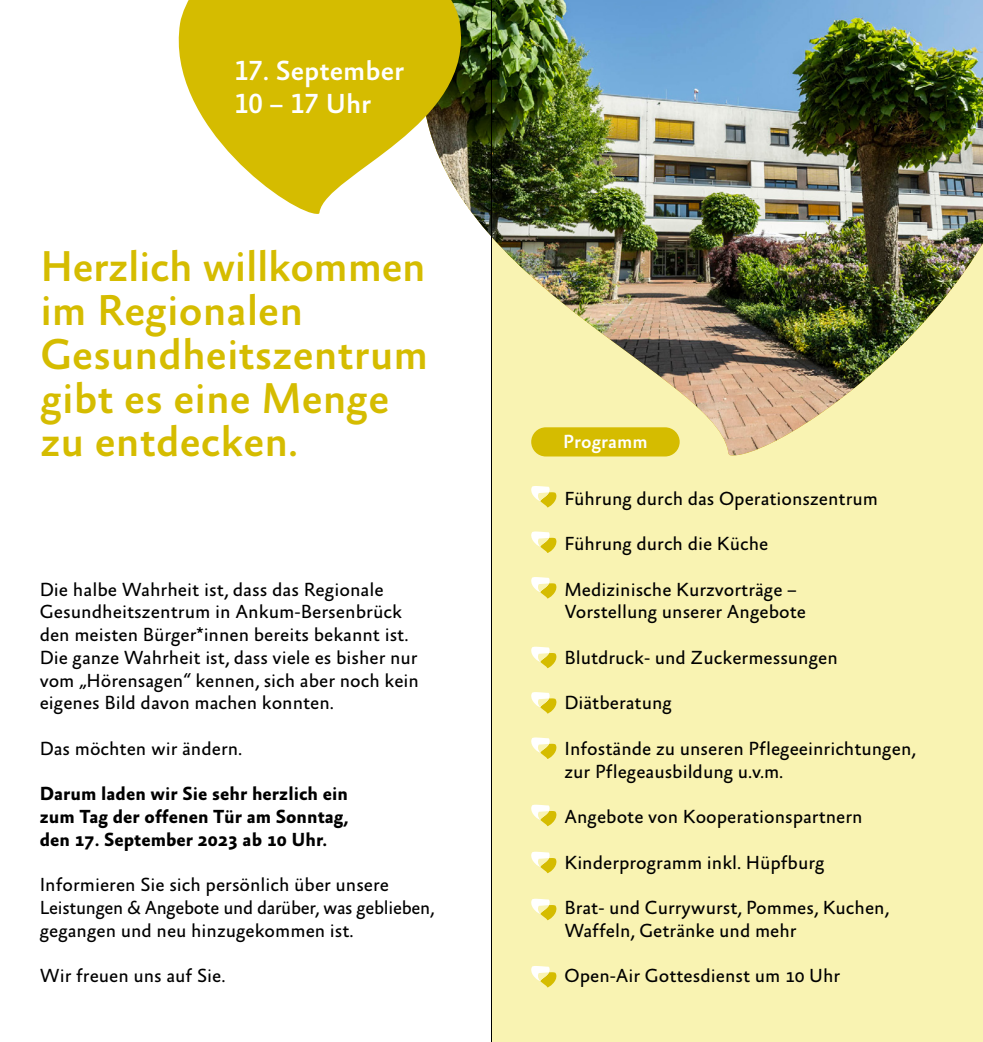
<style>
.page{position:relative;width:983px;height:1042px;background:#fff}
.page>*{position:absolute;margin:0;border:0;box-sizing:border-box;transform-origin:0 0}
.t1{font:500 43.75px "Absara Sans TF";color:#d5bc00}
.t2{font:500 28px "Absara Sans TF";color:#fff}
.t3{font:19.25px/22.8px "Absara Sans";color:#000}
.t4{font:700 19.25px "Absara Sans";color:#000}
.t5{font:500 19.25px "Absara Sans TF";color:#fff}
</style>
<div class="page">
<div style="left:491px;top:0;width:491px;height:1042px;background:#f9f3b2"></div>
<img style="left:474px;top:0;width:508px;height:457px">
<hr style="left:491px;top:0;width:1px;height:1042px;background:#000">
<svg style="left:531px;top:486px;width:26px;height:21px"></svg>
<svg style="left:531px;top:531px;width:26px;height:22px"></svg>
<svg style="left:531px;top:577px;width:26px;height:22px"></svg>
<svg style="left:531px;top:646px;width:26px;height:22px"></svg>
<svg style="left:531px;top:737px;width:26px;height:22px"></svg>
<svg style="left:531px;top:851px;width:26px;height:22px"></svg>
<svg style="left:531px;top:898px;width:26px;height:22px"></svg>
<svg style="left:531px;top:966px;width:26px;height:21px"></svg>
<div style="left:531px;top:427px;width:148px;height:29px;background:#d5bc00;border-radius:15px"></div>
<svg style="left:178px;top:0;width:297px;height:216px;fill:#d5bc00"></svg>
<svg style="left:531px;top:804px;width:26px;height:22px"></svg>
<svg style="left:531px;top:692px;width:26px;height:22px"></svg>
<p class="t2" style="left:234px;top:56px;width:172px">17. September</p>
<p class="t2" style="left:234px;top:89px;width:139px">10 – 17 Uhr</p>
<p class="t1" style="left:40px;top:244px;width:387px">Herzlich willkommen</p>
<p class="t1" style="left:40px;top:288px;width:264px">im Regionalen</p>
<p class="t1" style="left:40px;top:332px;width:389px">Gesundheitszentrum</p>
<p class="t1" style="left:40px;top:375px;width:350px">gibt es eine Menge</p>
<p class="t1" style="left:40px;top:419px;width:259px">zu entdecken.</p>
<p class="t3" style="left:40px;top:579px;width:345px">Die halbe Wahrheit ist, dass das Regionale</p>
<p class="t3" style="left:40px;top:601px;width:364px">Gesundheitszentrum in Ankum-Bersenbrück</p>
<p class="t3" style="left:40px;top:624px;width:380px">den meisten Bürger*innen bereits bekannt ist.<br>Die ganze Wahrheit ist, dass viele es bisher nur vom „Hörensagen“ kennen, sich aber noch kein eigenes Bild davon machen konnten.</p>
<p class="t3" style="left:40px;top:738px;width:204px">Das möchten wir ändern.</p>
<p class="t4" style="left:40px;top:784px;width:310px">Darum laden wir Sie sehr herzlich ein</p>
<p class="t4" style="left:40px;top:807px;width:310px">zum Tag der offenen Tür am Sonntag,</p>
<p class="t4" style="left:40px;top:829px;width:289px">den 17. September 2023 ab 10 Uhr.</p>
<p class="t3" style="left:40px;top:874px;width:351px">Informieren Sie sich persönlich über unsere</p>
<p class="t3" style="left:40px;top:897px;width:395px">Leistungen &amp; Angebote und darüber, was geblieben, gegangen und neu hinzugekommen ist.</p>
<p class="t3" style="left:40px;top:965px;width:187px">Wir freuen uns auf Sie.</p>
<p class="t5" style="left:563px;top:431px;width:86px">Programm</p>
<p class="t3" style="left:564px;top:488px;width:315px">Führung durch das Operationszentrum</p>
<p class="t3" style="left:564px;top:533px;width:205px">Führung durch die Küche</p>
<p class="t3" style="left:564px;top:579px;width:243px">Medizinische Kurzvorträge –<br>Vorstellung unserer Angebote</p>
<p class="t3" style="left:564px;top:647px;width:275px">Blutdruck- und Zuckermessungen</p>
<p class="t3" style="left:564px;top:692px;width:109px">Diätberatung</p>
<p class="t3" style="left:564px;top:738px;width:352px">Infostände zu unseren Pflegeeinrichtungen,</p>
<p class="t3" style="left:564px;top:761px;width:220px">zur Pflegeausbildung u.v.m.</p>
<p class="t3" style="left:564px;top:806px;width:300px">Angebote von Kooperationspartnern</p>
<p class="t3" style="left:564px;top:852px;width:261px">Kinderprogramm inkl. Hüpfburg</p>
<p class="t3" style="left:564px;top:897px;width:326px">Brat- und Currywurst, Pommes, Kuchen,<br>Waffeln, Getränke und mehr</p>
<p class="t3" style="left:564px;top:965px;width:277px">Open-Air Gottesdienst um 10 Uhr</p>
</div>
